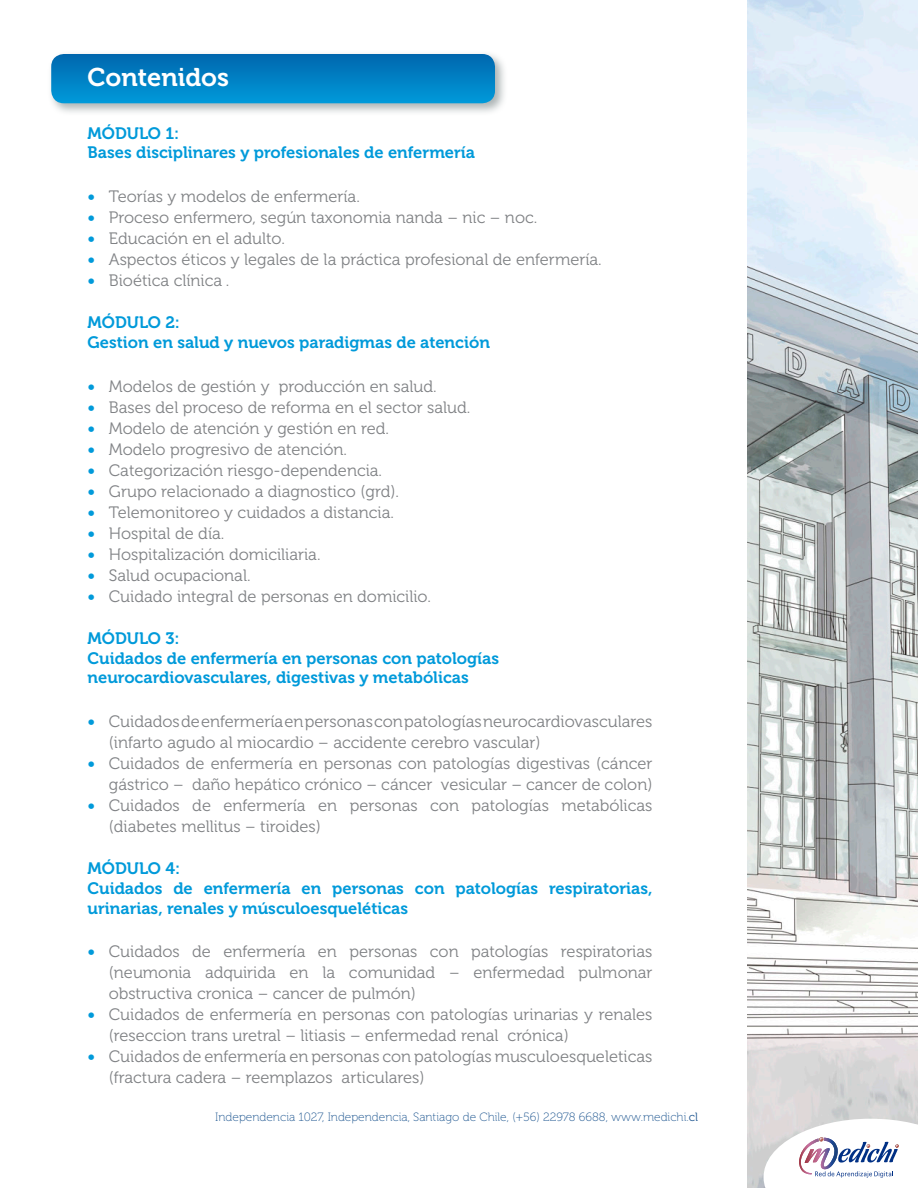
<style>
.page{position:relative;width:918px;height:1188px;background:#fff}
.page>*{position:absolute;margin:0;border:0;box-sizing:border-box;transform-origin:0 0}
.t1{font:25.5px "Museo 700";color:#fff}
.bullet{font:16.5px/21px "Museo 300";color:#808285}
.subtitulos_azul{font:16.5px/19.8px "Museo 700";color:#009ada}
.t2{font:12px "Museo 100";color:#1f5791}
.s1{font-family:"Museo 700";color:#009ada}
.s2{font-family:"Museo 300"}
</style>
<div class="page">
<img style="left:748px;top:0;width:170px;height:1188px">
<svg style="left:764px;top:1119px;width:154px;height:69px"></svg>
<div style="left:47px;top:50px;width:461px;height:66px;background:#929c9d;opacity:.75"></div>
<svg style="left:51px;top:54px;width:444px;height:49px;background:#0180c3"></svg>
<p class="t1" style="left:88px;top:63px;width:143px">Contenidos</p>
<p class="subtitulos_azul" style="left:88px;top:123px;width:93px">MÓDULO 1:</p>
<p class="subtitulos_azul" style="left:88px;top:143px;width:389px">Bases disciplinares y profesionales de enfermería</p>
<p class="bullet" style="left:88px;top:186px;width:274px"><span class="s1">•</span> Teorías y modelos de enfermería.</p>
<p class="bullet" style="left:88px;top:207px;width:451px"><span class="s1">•</span> Proceso enfermero, según taxonomia nanda – nic – noc.</p>
<p class="bullet" style="left:88px;top:228px;width:199px"><span class="s1">•</span> Educación en el adulto.</p>
<p class="bullet" style="left:88px;top:249px;width:516px"><span class="s1">•</span> Aspectos éticos y legales de la práctica profesional de enfermería.</p>
<p class="bullet" style="left:88px;top:270px;width:143px"><span class="s1">•</span> Bioética clínica .</p>
<p class="subtitulos_azul" style="left:88px;top:313px;width:94px">MÓDULO 2:</p>
<p class="subtitulos_azul" style="left:88px;top:333px;width:404px">Gestion en salud y nuevos paradigmas de atención</p>
<p class="bullet" style="left:88px;top:376px;width:351px"><span class="s1">•</span> Modelos de gestión y producción en salud.</p>
<p class="bullet" style="left:88px;top:397px;width:384px"><span class="s1">•</span> Bases del proceso de reforma en el sector salud.</p>
<p class="bullet" style="left:88px;top:418px;width:303px"><span class="s1">•</span> Modelo de atención y gestión en red.</p>
<p class="bullet" style="left:88px;top:439px;width:261px"><span class="s1">•</span> Modelo progresivo de atención.</p>
<p class="bullet" style="left:88px;top:460px;width:296px"><span class="s1">•</span> Categorización riesgo-dependencia.</p>
<p class="bullet" style="left:88px;top:481px;width:313px"><span class="s1">•</span> Grupo relacionado a diagnostico (grd).</p>
<p class="bullet" style="left:88px;top:502px;width:308px"><span class="s1">•</span> Telemonitoreo y cuidados a distancia.</p>
<p class="bullet" style="left:88px;top:523px;width:138px"><span class="s1">•</span> Hospital de día.</p>
<p class="bullet" style="left:88px;top:544px;width:235px"><span class="s1">•</span> Hospitalización domiciliaria.</p>
<p class="bullet" style="left:88px;top:565px;width:165px"><span class="s1">•</span> Salud ocupacional.</p>
<p class="bullet" style="left:88px;top:586px;width:345px"><span class="s1">•</span> Cuidado integral de personas en domicilio.</p>
<p class="subtitulos_azul" style="left:88px;top:628px;width:94px">MÓDULO 3:</p>
<p class="subtitulos_azul" style="left:88px;top:648px;width:413px">Cuidados de enfermería en personas con patologías neurocardiovasculares, digestivas y metabólicas</p>
<p class="bullet" style="left:109px;top:711px;width:545px;text-indent:-21px"><span class="s1">•</span> Cuidados de enfermería en personas con patologías neurocardiovasculares (infarto agudo al miocardio – accidente cerebro vascular)</p>
<p class="bullet" style="left:88px;top:753px;width:566px;text-align:right"><span class="s1">•</span> Cuidados de enfermería en personas con patologías digestivas (cáncer gástrico – daño hepático crónico – cáncer vesicular – cancer de colon)</p>
<p class="bullet" style="left:109px;top:795px;width:545px;text-indent:-21px"><span class="s1">•</span> Cuidados de enfermería en personas con patologías metabólicas (diabetes mellitus – tiroides)</p>
<p class="subtitulos_azul" style="left:88px;top:859px;width:94px">MÓDULO 4:</p>
<p class="subtitulos_azul" style="left:88px;top:879px;width:566px">Cuidados de enfermería en personas con patologías respiratorias, urinarias, renales y músculoesqueléticas</p>
<p class="bullet" style="left:109px;top:942px;width:545px;text-align:justify;text-indent:-21px"><span class="s1">•</span> Cuidados de enfermería en personas con patologías respiratorias (neumonia adquirida en la comunidad – enfermedad pulmonar obstructiva cronica – cancer de pulmón)</p>
<p class="bullet" style="left:109px;top:1005px;width:545px;text-indent:-21px"><span class="s1">•</span> Cuidados de enfermería en personas con patologías urinarias y renales (reseccion trans uretral – litiasis – enfermedad renal crónica)</p>
<p class="bullet" style="left:109px;top:1047px;width:545px;text-indent:-21px"><span class="s1">•</span> Cuidados de enfermería en personas con patologías musculoesqueleticas (fractura cadera – reemplazos articulares)</p>
<p class="t2" style="left:215px;top:1111px;width:484px">Independencia 1027, Independencia, Santiago de Chile, (+56) 22978 6688, www.medichi.<span class="s2">cl</span></p>
</div>
